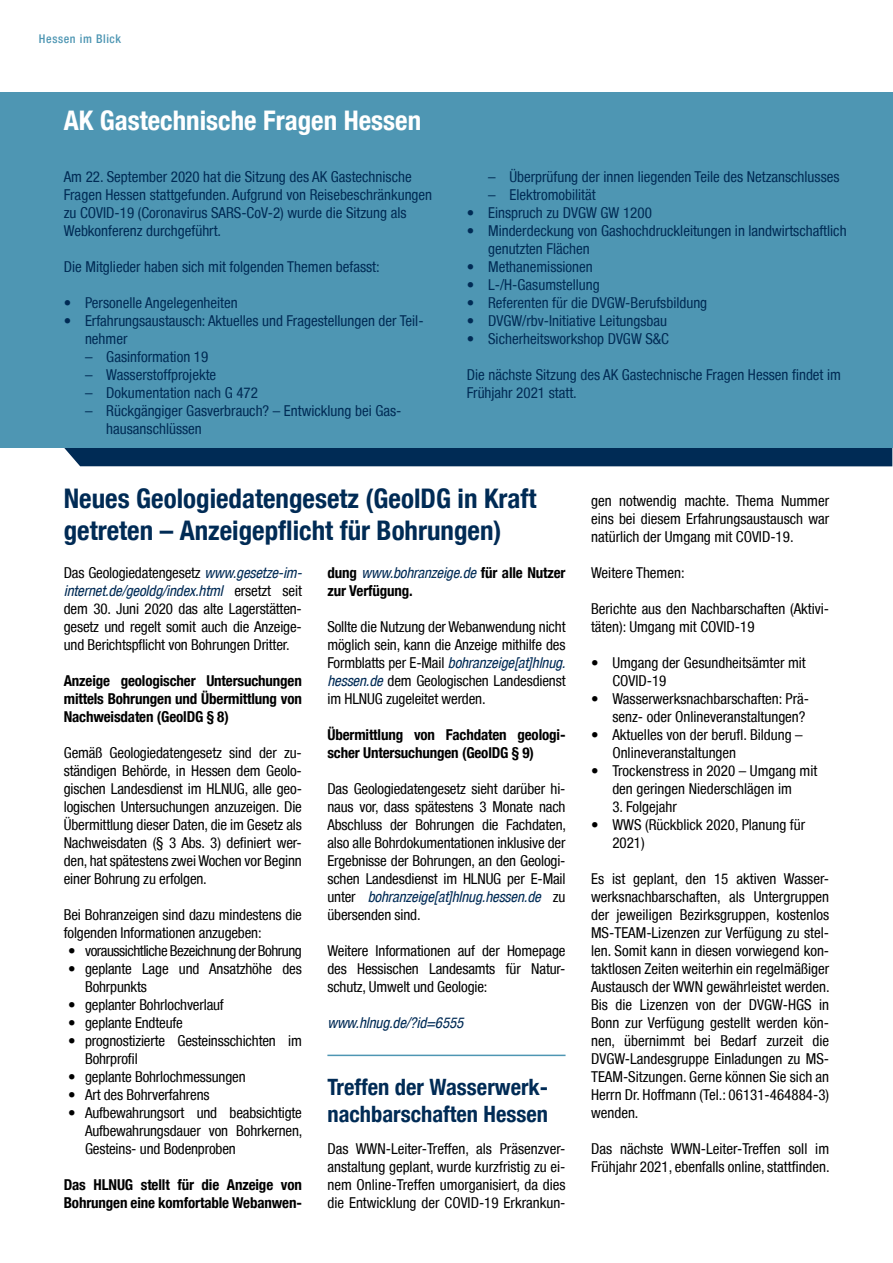
<style>
.page{position:relative;width:893px;height:1263px;background:#fff}
.page>*{position:absolute;margin:0;border:0;box-sizing:border-box;transform-origin:0 0}
.t1{font:700 condensed 27px/32.4px "Helvetica Neue LT";color:#002b55}
.t2{font:700 condensed 27px "Helvetica Neue LT";color:#fff}
.t3{font:700 condensed 22.5px/27px "Helvetica Neue LT";color:#002b55}
.t4{font:condensed 15px/18px "Helvetica Neue LT";letter-spacing:-.01em;color:#000;text-align:justify}
.t5{font:condensed 15px/18px "Helvetica Neue LT";color:#002b55}
.t6{font:700 condensed 15px/18px "Helvetica Neue LT";letter-spacing:-.01em;color:#000}
.t7{font:condensed 15px "Helvetica Neue LT";letter-spacing:-.03em;color:#000}
.t8{font:italic condensed 15px "Helvetica Neue LT";letter-spacing:-.01em;color:#002b55}
.t9{font:500 condensed 12px "Helvetica Neue LT";letter-spacing:.05em;color:#4e96b3}
.s1{font-style:italic;color:#002b55}
.s2{font-weight:400;font-style:italic;color:#002b55}
</style>
<div class="page">
<div style="left:64px;top:448px;width:828px;height:18px;background:#002b55"></div>
<div style="left:0;top:92px;width:893px;height:356px;background:#4e96b3"></div>
<hr style="left:327px;top:1054px;width:239px;height:2px;background:#4e96b3">
<p class="t9" style="left:39px;top:31px;width:84px">Hessen im Blick</p>
<h1 class="t2" style="left:64px;top:104px;width:359px">AK Gastechnische Fragen Hessen</h1>
<p class="t5" style="left:64px;top:168px;width:370px">Am 22. September 2020 hat die Sitzung des AK Gastechnische Fragen Hessen stattgefunden. Aufgrund von Reisebeschränkungen zu COVID-19 (Coronavirus SARS-CoV-2) wurde die Sitzung als Webkonferenz durchgeführt.</p>
<p class="t5" style="left:64px;top:258px;width:317px">Die Mitglieder haben sich mit folgenden Themen befasst:</p>
<p class="t5" style="left:64px;top:294px;width:175px">• Personelle Angelegenheiten</p>
<p class="t5" style="left:85px;top:312px;width:340px;text-indent:-21px">• Erfahrungsaustausch: Aktuelles und Fragestellungen der Teil&shy;nehmer</p>
<p class="t5" style="left:85px;top:348px;width:125px">– Gasinformation 19</p>
<p class="t5" style="left:85px;top:366px;width:133px">– Wasserstoffprojekte</p>
<p class="t5" style="left:85px;top:384px;width:174px">– Dokumentation nach G 472</p>
<p class="t5" style="left:106px;top:402px;width:297px;text-indent:-21px">– Rückgängiger Gasverbrauch? – Entwicklung bei Gas&shy;hausanschlüssen</p>
<p class="t5" style="left:488px;top:168px;width:353px">– Überprüfung der innen liegenden Teile des Netzanschlusses</p>
<p class="t5" style="left:488px;top:186px;width:109px">– Elektromobilität</p>
<p class="t5" style="left:467px;top:204px;width:186px">• Einspruch zu DVGW GW 1200</p>
<p class="t5" style="left:488px;top:222px;width:360px;text-indent:-21px">• Minderdeckung von Gashochdruckleitungen in landwirtschaftlich genutzten Flächen</p>
<p class="t5" style="left:467px;top:258px;width:127px">• Methanemissionen</p>
<p class="t5" style="left:467px;top:276px;width:134px">• L-/H-Gasumstellung</p>
<p class="t5" style="left:467px;top:294px;width:242px">• Referenten für die DVGW-Berufsbildung</p>
<p class="t5" style="left:467px;top:312px;width:202px">• DVGW/rbv-Initiative Leitungsbau</p>
<p class="t5" style="left:467px;top:330px;width:204px">• Sicherheitsworkshop DVGW S&amp;C</p>
<p class="t5" style="left:467px;top:366px;width:376px">Die nächste Sitzung des AK Gastechnische Fragen Hessen findet im<br>Frühjahr 2021 statt.</p>
<h1 class="t1" style="left:64px;top:481px;width:474px">Neues Geologiedatengesetz (GeolDG in Kraft getreten – Anzeigepflicht für Bohrungen)</h1>
<p class="t4" style="left:64px;top:564px;width:240px">Das Geologiedatengesetz <span class="s1">www.gesetze-im&shy;internet.de/geoldg/index.html</span> ersetzt seit dem 30. Juni 2020 das alte Lagerstätten&shy;gesetz und regelt somit auch die Anzeige&shy;und Berichtspflicht von Bohrungen Dritter.</p>
<p class="t6" style="left:64px;top:672px;width:240px;text-align:justify">Anzeige geologischer Untersuchungen mittels Bohrungen und Übermittlung von Nachweisdaten (GeolDG § 8)</p>
<p class="t4" style="left:64px;top:744px;width:240px">Gemäß Geologiedatengesetz sind der zu&shy;ständigen Behörde, in Hessen dem Geolo&shy;gischen Landesdienst im HLNUG, alle geo&shy;logischen Untersuchungen anzuzeigen. Die Übermittlung dieser Daten, die im Gesetz als Nachweisdaten (§ 3 Abs. 3) definiert wer&shy;den, hat spätestens zwei Wochen vor Beginn einer Bohrung zu erfolgen.</p>
<p class="t4" style="left:64px;top:906px;width:240px">Bei Bohranzeigen sind dazu mindestens die folgenden Informationen anzugeben:</p>
<p class="t7" style="left:68px;top:942px;width:235px">• voraussichtliche Bezeichnung der Bohrung</p>
<p class="t4" style="left:85px;top:960px;width:218px;text-indent:-17px">• geplante Lage und Ansatzhöhe des<br>Bohrpunkts</p>
<p class="t4" style="left:68px;top:996px;width:157px">• geplanter Bohrlochverlauf</p>
<p class="t4" style="left:68px;top:1014px;width:116px">• geplante Endteufe</p>
<p class="t4" style="left:85px;top:1032px;width:218px;text-indent:-17px">• prognostizierte Gesteinsschichten im<br>Bohrprofil</p>
<p class="t4" style="left:68px;top:1068px;width:179px">• geplante Bohrlochmessungen</p>
<p class="t4" style="left:68px;top:1086px;width:143px">• Art des Bohrverfahrens</p>
<p class="t4" style="left:85px;top:1104px;width:219px;text-indent:-17px">• Aufbewahrungsort und beabsichtigte Aufbewahrungsdauer von Bohrkernen, Gesteins- und Bodenproben</p>
<p class="t6" style="left:64px;top:1176px;width:240px">Das HLNUG stellt für die Anzeige von<br>Bohrungen eine komfortable Webanwen-</p>
<p class="t6" style="left:327px;top:564px;width:240px">dung <span class="s2">www.bohranzeige.de</span> für alle Nutzer zur Verfügung.</p>
<p class="t4" style="left:327px;top:618px;width:240px">Sollte die Nutzung der Webanwendung nicht möglich sein, kann die Anzeige mithilfe des Formblatts per E-Mail <span class="s1">bohranzeige[at]hlnug. hessen.de</span> dem Geologischen Landesdienst im HLNUG zugeleitet werden.</p>
<p class="t6" style="left:327px;top:726px;width:240px">Übermittlung von Fachdaten geologi&shy;scher Untersuchungen (GeolDG § 9)</p>
<p class="t4" style="left:327px;top:780px;width:240px">Das Geologiedatengesetz sieht darüber hi&shy;naus vor, dass spätestens 3 Monate nach Abschluss der Bohrungen die Fachdaten, also alle Bohrdokumentationen inklusive der Ergebnisse der Bohrungen, an den Geologi&shy;schen Landesdienst im HLNUG per E-Mail unter <span class="s1">bohranzeige[at]hlnug.hessen.de</span> zu übersenden sind.</p>
<p class="t4" style="left:327px;top:942px;width:240px">Weitere Informationen auf der Homepage des Hessischen Landesamts für Natur&shy;schutz, Umwelt und Geologie:</p>
<p class="t8" style="left:327px;top:1014px;width:137px">www.hlnug.de/?id=6555</p>
<h2 class="t3" style="left:327px;top:1073px;width:222px">Treffen der Wasserwerk&shy;nachbarschaften Hessen</h2>
<p class="t4" style="left:327px;top:1140px;width:240px">Das WWN-Leiter-Treffen, als Präsenzver&shy;anstaltung geplant, wurde kurzfristig zu ei&shy;nem Online-Treffen umorganisiert, da dies die Entwicklung der COVID-19 Erkrankun-</p>
<p class="t4" style="left:591px;top:492px;width:240px">gen notwendig machte. Thema Nummer eins bei diesem Erfahrungsaustausch war natürlich der Umgang mit COVID-19.</p>
<p class="t4" style="left:591px;top:564px;width:95px">Weitere Themen:</p>
<p class="t4" style="left:591px;top:600px;width:240px">Berichte aus den Nachbarschaften (Aktivi&shy;täten): Umgang mit COVID-19</p>
<p class="t4" style="left:612px;top:654px;width:195px;text-indent:-21px">• Umgang der Gesundheitsämter mit<br>COVID-19</p>
<p class="t4" style="left:591px;top:690px;width:220px;text-align:right">• Wasserwerksnachbarschaften: Prä&shy;senz- oder Onlineveranstaltungen?</p>
<p class="t4" style="left:612px;top:726px;width:192px;text-indent:-21px">• Aktuelles von der berufl. Bildung –<br>Onlineveranstaltungen</p>
<p class="t4" style="left:591px;top:762px;width:228px;text-align:center">• Trockenstress in 2020 – Umgang mit den geringen Niederschlägen im</p>
<p class="t4" style="left:612px;top:798px;width:66px">3. Folgejahr</p>
<p class="t4" style="left:612px;top:816px;width:194px;text-indent:-21px">• WWS (Rückblick 2020, Planung für<br>2021)</p>
<p class="t4" style="left:591px;top:870px;width:240px">Es ist geplant, den 15 aktiven Wasser&shy;werksnachbarschaften, als Untergruppen der jeweiligen Bezirksgruppen, kostenlos MS-TEAM-Lizenzen zur Verfügung zu stel&shy;len. Somit kann in diesen vorwiegend kon&shy;taktlosen Zeiten weiterhin ein regelmäßiger Austausch der WWN gewährleistet werden.<br>Bis die Lizenzen von der DVGW-HGS in Bonn zur Verfügung gestellt werden kön&shy;nen, übernimmt bei Bedarf zurzeit die DVGW-Landesgruppe Einladungen zu MS-TEAM-Sitzungen. Gerne können Sie sich an Herrn Dr. Hoffmann (Tel.: 06131-464884-3) wenden.</p>
<p class="t4" style="left:591px;top:1140px;width:240px">Das nächste WWN-Leiter-Treffen soll im<br>Frühjahr 2021, ebenfalls online, stattfinden.</p>
</div>
